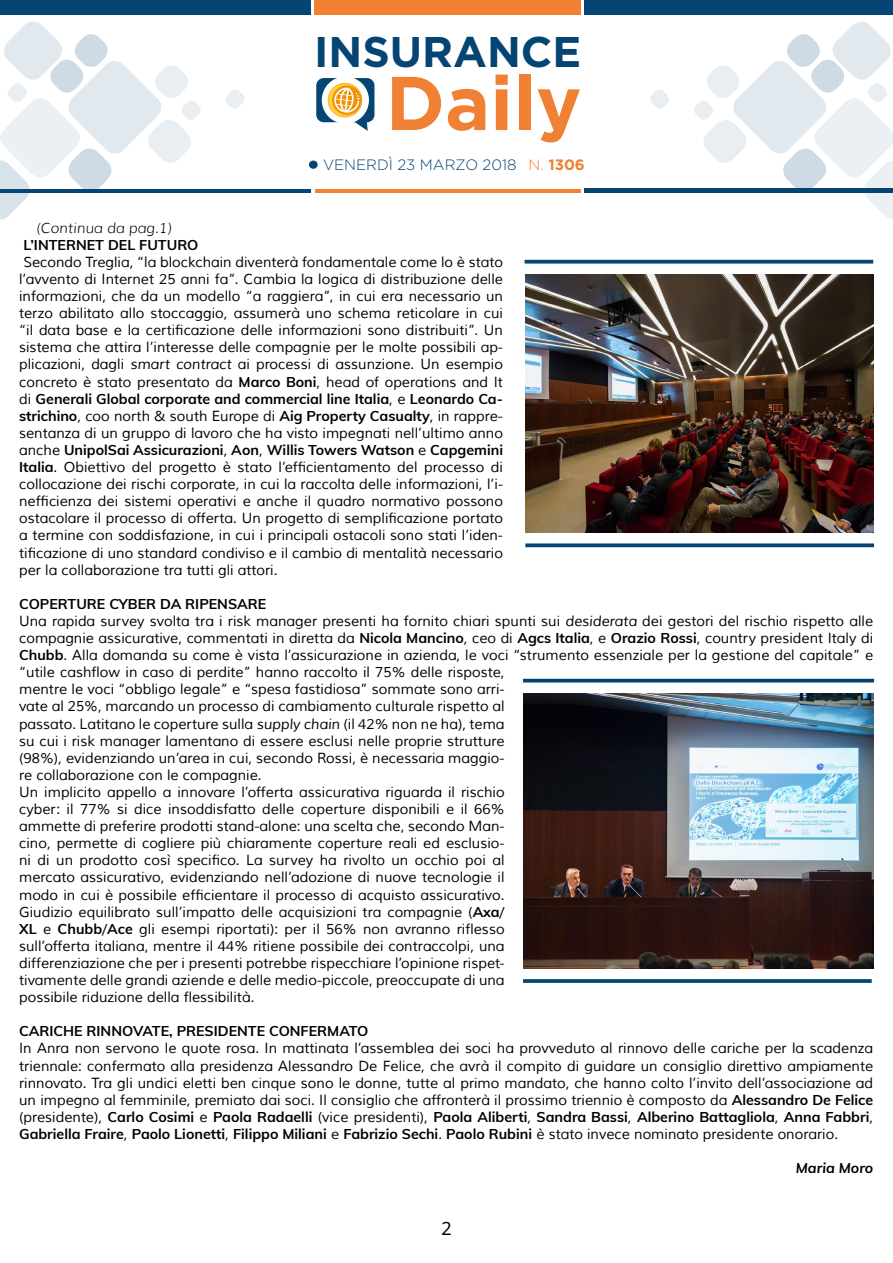
<style>
.page{position:relative;width:893px;height:1263px;background:#fff}
.page>*{position:absolute;margin:0;border:0;box-sizing:border-box;transform-origin:0 0}
.t1{font:700 76.05px "Gotham";color:#f08033}
.t2{font:700 42.9px "Gotham";color:#054573}
.t3{font:18px "Noto Sans";color:#000}
.t4{font:300 15px "Gotham";color:#054573}
.t5{font:700 15px "Gotham";color:#f08033}
.t6{font:14.25px/17.1px "Muli";color:#000;text-align:justify}
.t7{font:700 14.25px "Muli";color:#000}
.t8{font:italic 300 14.25px "Muli";letter-spacing:.01em;color:#000}
.t9{font:italic 700 14.25px "Muli";color:#000}
.s1{font-weight:300}
.s2{font-style:italic}
.s3{font-weight:700}
</style>
<div class="page">
<div style="left:309px;top:161px;width:9px;height:8px;background:#054573;border-radius:50%"></div>
<div style="left:0;top:0;width:310px;height:15px;background:#054573"></div>
<div style="left:585px;top:0;width:308px;height:14px;background:#054573"></div>
<div style="left:314px;top:0;width:267px;height:15px;background:#f08033"></div>
<hr style="left:0;top:189px;width:310px;height:3px;background:#054573">
<hr style="left:585px;top:188px;width:308px;height:4px;background:#054573">
<hr style="left:315px;top:189px;width:266px;height:3px;background:#f08033">
<div style="left:316px;top:78px;width:58px;height:44px;background:#054573;border-radius:8px"></div>
<div style="left:322px;top:77px;width:47px;height:47px;background:#fff;border-radius:50%"></div>
<svg style="left:328px;top:83px;width:40px;height:48px"></svg>
<svg style="left:225px;top:90px;width:20px;height:19px"></svg>
<svg style="left:650px;top:90px;width:19px;height:19px"></svg>
<svg style="left:691px;top:21px;width:202px;height:198px"></svg>
<svg style="left:0;top:21px;width:203px;height:199px"></svg>
<img style="left:526px;top:275px;width:347px;height:258px">
<img style="left:523px;top:693px;width:350px;height:275px">
<svg style="left:525px;top:543px;width:349px;height:4px"></svg>
<svg style="left:523px;top:979px;width:349px;height:4px"></svg>
<svg style="left:525px;top:260px;width:348px;height:4px"></svg>
<hr style="left:523px;top:679px;width:351px;height:3px;background:#054573">
<h2 class="t2" style="left:314px;top:27px;width:269px">INSURANCE</h2>
<h1 class="t1" style="left:386px;top:59px;width:197px">Daily</h1>
<p class="t4" style="left:323px;top:157px;width:195px">VENERDÌ 23 MARZO 2018</p>
<p class="t5" style="left:529px;top:156px;width:58px"><span class="s1">N.</span> 1306</p>
<p class="t8" style="left:36px;top:219px;width:137px">(Continua da pag.1)</p>
<p class="t7" style="left:23px;top:234px;width:177px">L’INTERNET DEL FUTURO</p>
<p class="t6" style="left:19px;top:254px;width:485px">Secondo Treglia, “la blockchain diventerà fondamentale come lo è stato l’avvento di Internet 25 anni fa”. Cambia la logica di distribuzione delle informazioni, che da un modello “a raggiera”, in cui era necessario un terzo abilitato allo stoccaggio, assumerà uno schema reticolare in cui “il data base e la certificazione delle informazioni sono distribuiti”. Un sistema che attira l’interesse delle compagnie per le molte possibili ap&shy;plicazioni, dagli <span class="s2">smart contract</span> ai processi di assunzione. Un esempio concreto è stato presentato da <span class="s3">Marco Boni</span>, head of operations and It di <span class="s3">Generali Global corporate and commercial line Italia</span>, e <span class="s3">Leonardo Ca&shy;strichino</span>, coo north &amp; south Europe di <span class="s3">Aig Property Casualty</span>, in rappre&shy;sentanza di un gruppo di lavoro che ha visto impegnati nell’ultimo anno anche <span class="s3">UnipolSai Assicurazioni</span>, <span class="s3">Aon</span>, <span class="s3">Willis Towers Watson</span> e <span class="s3">Capgemini Italia</span>. Obiettivo del progetto è stato l’efficientamento del processo di collocazione dei rischi corporate, in cui la raccolta delle informazioni, l’i&shy;nefficienza dei sistemi operativi e anche il quadro normativo possono ostacolare il processo di offerta. Un progetto di semplificazione portato a termine con soddisfazione, in cui i principali ostacoli sono stati l’iden&shy;tificazione di uno standard condiviso e il cambio di mentalità necessario per la collaborazione tra tutti gli attori.</p>
<p class="t6" style="left:19px;top:596px;width:855px;text-align:left"><span class="s3">COPERTURE CYBER DA RIPENSARE<br></span>Una rapida survey svolta tra i risk manager presenti ha fornito chiari spunti sui <span class="s2">desiderata</span> dei gestori del rischio rispetto alle compagnie assicurative, commentati in diretta da <span class="s3">Nicola Mancino</span>, ceo di <span class="s3">Agcs Italia</span>, e <span class="s3">Orazio Rossi</span>, country president Italy di <span class="s3">Chubb</span>. Alla domanda su come è vista l’assicurazione in azienda, le voci “strumento essenziale per la gestione del capitale” e “utile cashflow in caso di perdite” hanno raccolto il 75% delle risposte,<br>mentre le voci “obbligo legale” e “spesa fastidiosa” sommate sono arri-<br>vate al 25%, marcando un processo di cambiamento culturale rispetto al<br>passato. Latitano le coperture sulla <span class="s2">supply chain</span> (il 42% non ne ha), tema<br>su cui i risk manager lamentano di essere esclusi nelle proprie strutture<br>(98%), evidenziando un’area in cui, secondo Rossi, è necessaria maggio-<br>re collaborazione con le compagnie.<br>Un implicito appello a innovare l’offerta assicurativa riguarda il rischio<br>cyber: il 77% si dice insoddisfatto delle coperture disponibili e il 66%<br>ammette di preferire prodotti stand-alone: una scelta che, secondo Man-<br>cino, permette di cogliere più chiaramente coperture reali ed esclusio-<br>ni di un prodotto così specifico. La survey ha rivolto un occhio poi al<br>mercato assicurativo, evidenziando nell’adozione di nuove tecnologie il<br>modo in cui è possibile efficientare il processo di acquisto assicurativo.<br>Giudizio equilibrato sull’impatto delle acquisizioni tra compagnie (<span class="s3">Axa</span>/<br><span class="s3">XL</span> e <span class="s3">Chubb</span>/<span class="s3">Ace</span> gli esempi riportati): per il 56% non avranno riflesso<br>sull’offerta italiana, mentre il 44% ritiene possibile dei contraccolpi, una<br>differenziazione che per i presenti potrebbe rispecchiare l’opinione rispet-<br>tivamente delle grandi aziende e delle medio-piccole, preoccupate di una<br>possibile riduzione della flessibilità.</p>
<p class="t7" style="left:19px;top:1021px;width:351px">CARICHE RINNOVATE, PRESIDENTE CONFERMATO</p>
<p class="t6" style="left:19px;top:1040px;width:856px">In Anra non servono le quote rosa. In mattinata l’assemblea dei soci ha provveduto al rinnovo delle cariche per la scadenza triennale: confermato alla presidenza Alessandro De Felice, che avrà il compito di guidare un consiglio direttivo ampiamente rinnovato. Tra gli undici eletti ben cinque sono le donne, tutte al primo mandato, che hanno colto l’invito dell’associazione ad un impegno al femminile, premiato dai soci. Il consiglio che affronterà il prossimo triennio è composto da <span class="s3">Alessandro De Felice </span>(presidente), <span class="s3">Carlo Cosimi</span> e <span class="s3">Paola Radaelli</span> (vice presidenti), <span class="s3">Paola Aliberti</span>, <span class="s3">Sandra Bassi</span>, <span class="s3">Alberino Battagliola</span>, <span class="s3">Anna Fabbri</span>, <span class="s3">Gabriella Fraire</span>, <span class="s3">Paolo Lionetti</span>, <span class="s3">Filippo Miliani</span> e <span class="s3">Fabrizio Sechi</span>. <span class="s3">Paolo Rubini</span> è stato invece nominato presidente onorario.</p>
<p class="t9" style="left:796px;top:1158px;width:79px">Maria Moro</p>
<p class="t3" style="left:441px;top:1216px;width:12px">2</p>
</div>
